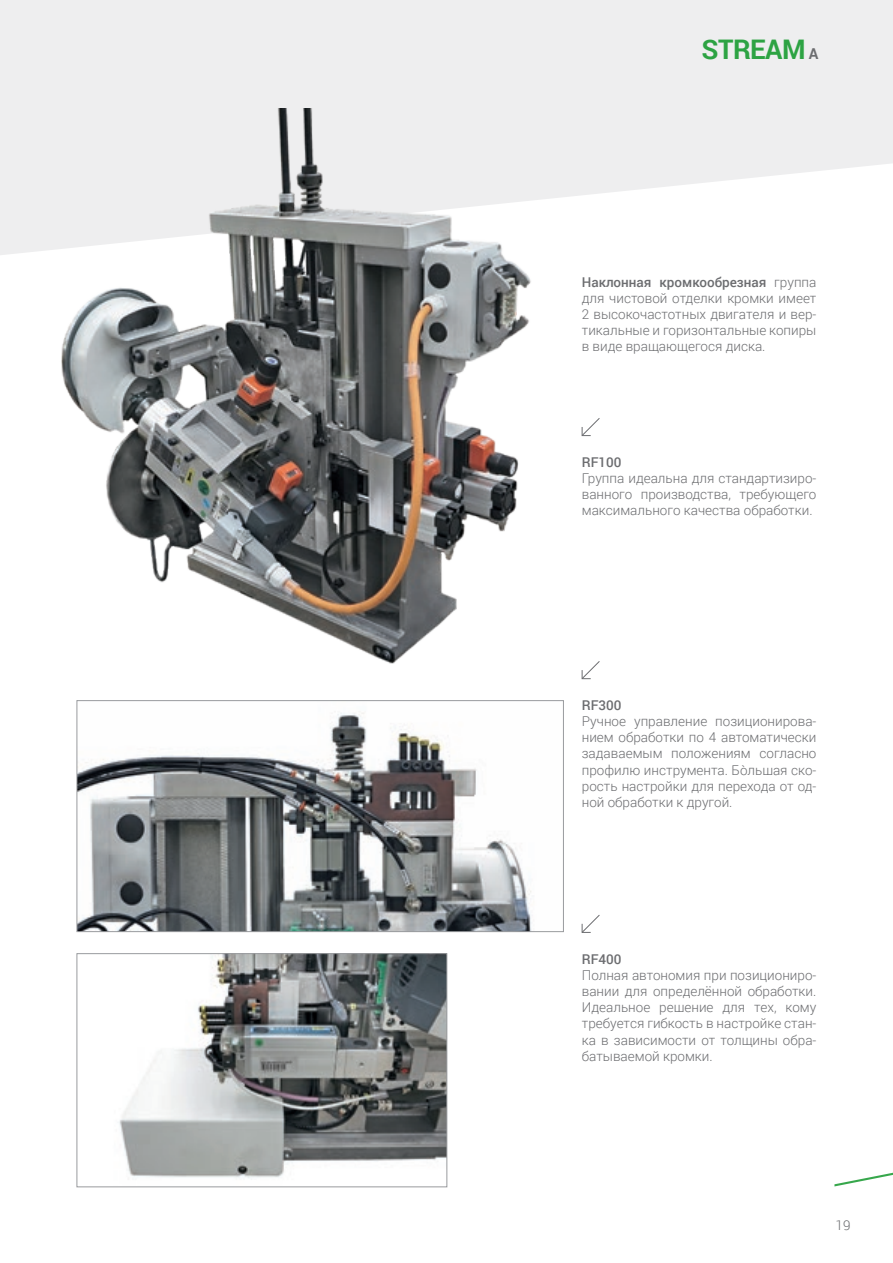
<style>
.page{position:relative;width:893px;height:1263px;background:#fff}
.page>*{position:absolute;margin:0;border:0;box-sizing:border-box;transform-origin:0 0}
.t1{font:700 27px "Roboto";letter-spacing:-.02em;color:#2da343}
.t2{font:300 13.5px/16.2px "Roboto";color:#6c6d70;text-align:justify}
.t3{font:500 13.5px "Roboto";color:#6c6d70}
.s1{font-size:15px;color:#6c6d70}
.s2{font-weight:500}
</style>
<div class="page">
<svg style="left:834px;top:1172px;width:59px;height:14px"></svg>
<svg style="left:0;top:0;width:893px;height:255px;fill:#eeeeef"></svg>
<img style="left:41px;top:108px;width:523px;height:556px">
<img style="left:79px;top:711px;width:453px;height:219px">
<div style="left:77px;top:700px;width:487px;height:232px;border:1px solid #999b9e"></div>
<img style="left:119px;top:955px;width:326px;height:223px">
<div style="left:77px;top:953px;width:370px;height:234px;border:1px solid #999b9e"></div>
<svg style="left:581px;top:418px;width:19px;height:18px"></svg>
<svg style="left:581px;top:661px;width:19px;height:18px"></svg>
<svg style="left:581px;top:915px;width:19px;height:18px"></svg>
<p class="t1" style="left:701px;top:30px;width:118px">STREAM <span class="s1">A</span></p>
<p class="t2" style="left:582px;top:273px;width:236px"><span class="s2">Наклонная кромкообрезная</span> группа для чистовой отделки кромки имеет 2 высокочастотных двигателя и вер&shy;тикальные и горизонтальные копиры в виде вращающегося диска.</p>
<p class="t3" style="left:582px;top:452px;width:41px">RF100</p>
<p class="t2" style="left:582px;top:470px;width:236px">Группа идеальна для стандартизиро&shy;ванного производства, требующего максимального качества обработки.</p>
<p class="t3" style="left:582px;top:695px;width:41px">RF300</p>
<p class="t2" style="left:582px;top:713px;width:236px">Ручное управление позиционирова&shy;нием обработки по 4 автоматически задаваемым положениям согласно профилю инструмента. Бòльшая ско&shy;рость настройки для перехода от од&shy;ной обработки к другой.</p>
<p class="t3" style="left:582px;top:949px;width:41px">RF400</p>
<p class="t2" style="left:582px;top:966px;width:236px">Полная автономия при позициониро&shy;вании для определённой обработки.<br>Идеальное решение для тех, кому требуется гибкость в настройке стан&shy;ка в зависимости от толщины обра&shy;батываемой кромки.</p>
<p class="t2" style="left:836px;top:1216px;width:16px">19</p>
</div>
